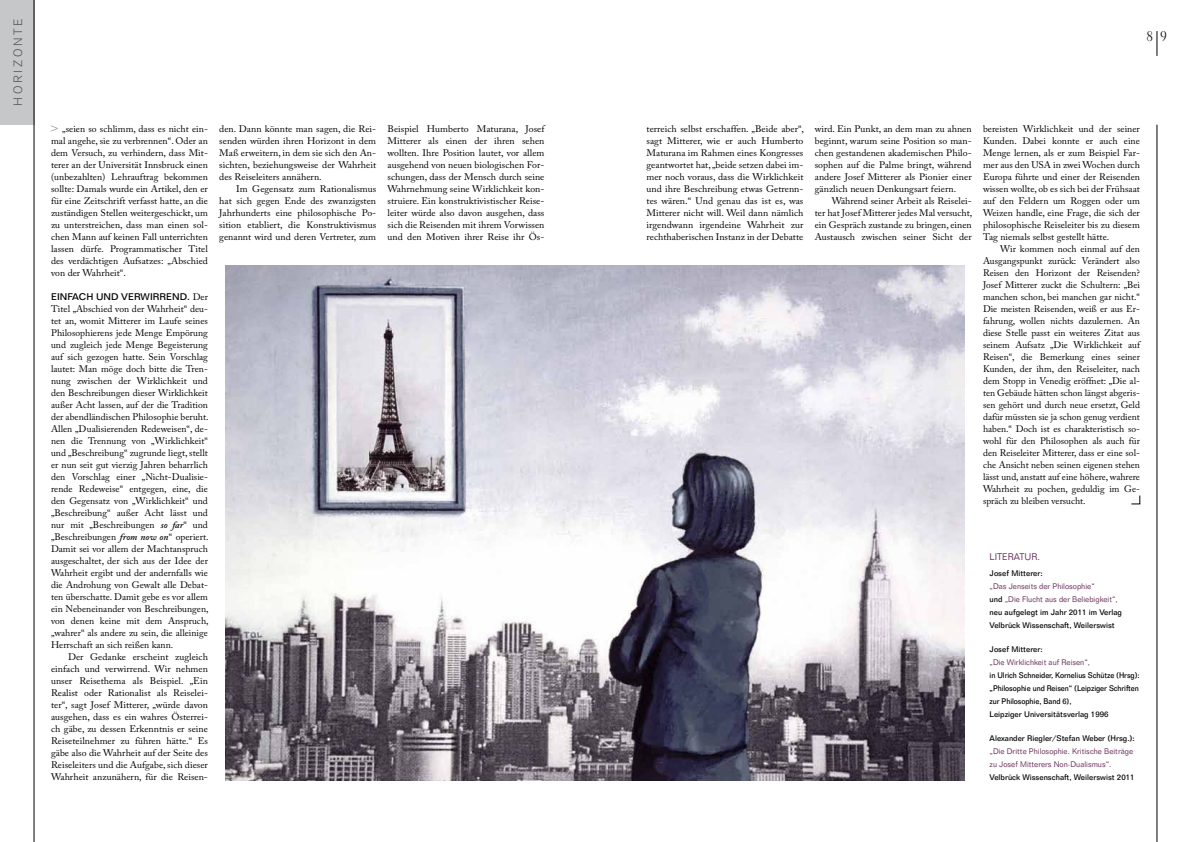
<style>
.page{position:relative;width:1191px;height:842px;background:#fff}
.page>*{position:absolute;margin:0;border:0;box-sizing:border-box;transform-origin:0 0}
.t1{font:14px "Electra LH Display";color:#000}
.t2{font:300 12px "Akzidenz Grotesk BE";letter-spacing:.22em;color:#58585a}
.t3{font:300 12px "Akzidenz Grotesk BE";letter-spacing:.2em;color:#58585a}
.t4{font:300 12px "Folio BT";color:#87888a}
.t5{font:9.5px/12px "Adobe Caslon Pro";letter-spacing:.005em;color:#000;text-align:justify}
.t6{font:500 9.5px "Folio BT";color:#000}
.t7{font:9.5px "Folio BT";color:#6e3561;scale:.95 1}
.t8{font:500 8px/13px "Folio BT";color:#000;scale:.95 1}
.t9{font:500 8px/13px "Folio BT";color:#000;scale:.9 1}
.t10{font:8px/13px "Folio BT";color:#6e3561;scale:.95 1}
.s1{font-family:"Adobe Caslon Pro";font-weight:400}
.s2{font-weight:600;font-style:italic}
.s3{font-weight:400;color:#6e3561}
</style>
<div class="page">
<hr style="left:1156px;top:125px;width:1px;height:717px;background:#000">
<svg style="left:1156px;top:31px;width:1px;height:25px"></svg>
<div style="left:0;top:0;width:34px;height:125px;background:#c6c7c8"></div>
<hr style="left:34px;top:0;width:1px;height:842px;background:#000">
<img style="left:225px;top:265px;width:739px;height:515px">
<svg style="left:1131px;top:495px;width:9px;height:9px"></svg>
<p class="t2" style="left:11px;top:106px;width:88px;rotate:-90deg">Horizonte</p>
<p class="t3" style="left:11px;top:92px;width:62px;rotate:-90deg">xxxxxx</p>
<h1 class="t1" style="left:1146px;top:28px;width:21px">8 9</h1>
<p class="t5" style="left:51px;top:123px;width:158px;text-indent:11px">„seien so schlimm, dass es nicht ein&shy;mal angehe, sie zu verbrennen“. Oder an dem Versuch, zu verhindern, dass Mit&shy;terer an der Universität Innsbruck einen (unbezahlten) Lehrauftrag bekommen sollte: Damals wurde ein Artikel, den er für eine Zeitschrift verfasst hatte, an die zuständigen Stellen weitergeschickt, um zu unterstreichen, dass man einen sol&shy;chen Mann auf keinen Fall unterrichten lassen dürfe. Programmatischer Titel des verdächtigen Aufsatzes: „Abschied von der Wahrheit“.</p>
<p class="t6" style="left:51px;top:291px;width:158px">Einfach und verwirrend. <span class="s1">Der</span></p>
<p class="t5" style="left:51px;top:303px;width:159px">Titel „Abschied von der Wahrheit“ deu&shy;tet an, womit Mitterer im Laufe seines Philosophierens jede Menge Empörung und zugleich jede Menge Begeisterung auf sich gezogen hatte. Sein Vorschlag lautet: Man möge doch bitte die Tren&shy;nung zwischen der Wirklichkeit und den Beschreibungen dieser Wirklichkeit außer Acht lassen, auf der die Tradition der abendländischen Philosophie beruht.<br>Allen „Dualisierenden Redeweisen“, de&shy;nen die Trennung von „Wirklichkeit“ und „Beschreibung“ zugrunde liegt, stellt er nun seit gut vierzig Jahren beharrlich den Vorschlag einer „Nicht-Dualisie&shy;rende Redeweise“ entgegen, eine, die den Gegensatz von „Wirklichkeit“ und „Beschreibung“ außer Acht lässt und nur mit „Beschreibungen <span class="s2">so far</span>“ und „Beschreibungen <span class="s2">from now on</span>“ operiert.<br>Damit sei vor allem der Machtanspruch ausgeschaltet, der sich aus der Idee der Wahrheit ergibt und der andernfalls wie die Androhung von Gewalt alle Debat&shy;ten überschatte. Damit gebe es vor allem ein Nebeneinander von Beschreibungen, von denen keine mit dem Anspruch, „wahrer“ als andere zu sein, die alleinige Herrschaft an sich reißen kann.</p>
<p class="t5" style="left:51px;top:651px;width:158px;text-indent:17px">Der Gedanke erscheint zugleich einfach und verwirrend. Wir nehmen unser Reisethema als Beispiel. „Ein Realist oder Rationalist als Reiselei&shy;ter“, sagt Josef Mitterer, „würde davon ausgehen, dass es ein wahres Österrei&shy;ch gäbe, zu dessen Erkenntnis er seine Reiseteilnehmer zu führen hätte.“ Es gäbe also die Wahrheit auf der Seite des Reiseleiters und die Aufgabe, sich dieser Wahrheit anzunähern, für die Reisen-</p>
<p class="t4" style="left:50px;top:121px;width:11px">&gt;</p>
<p class="t5" style="left:219px;top:123px;width:158px">den. Dann könnte man sagen, die Rei&shy;senden würden ihren Horizont in dem Maß erweitern, in dem sie sich den An&shy;sichten, beziehungsweise der Wahrheit des Reiseleiters annähern.</p>
<p class="t5" style="left:219px;top:183px;width:158px;text-indent:17px">Im Gegensatz zum Rationalismus hat sich gegen Ende des zwanzigsten Jahrhunderts eine philosophische Po&shy;sition etabliert, die Konstruktivismus genannt wird und deren Vertreter, zum</p>
<p class="t5" style="left:387px;top:123px;width:158px">Beispiel Humberto Maturana, Josef Mitterer als einen der ihren sehen wollten. Ihre Position lautet, vor allem ausgehend von neuen biologischen For&shy;schungen, dass der Mensch durch seine Wahrnehmung seine Wirklichkeit kon&shy;struiere. Ein konstruktivistischer Reise&shy;leiter würde also davon ausgehen, dass sich die Reisenden mit ihrem Vorwissen und den Motiven ihrer Reise ihr Ös-</p>
<p class="t5" style="left:983px;top:123px;width:158px">bereisten Wirklichkeit und der seiner Kunden. Dabei konnte er auch eine Menge lernen, als er zum Beispiel Far&shy;mer aus den USA in zwei Wochen durch Europa führte und einer der Reisenden wissen wollte, ob es sich bei der Frühsaat auf den Feldern um Roggen oder um Weizen handle, eine Frage, die sich der philosophische Reiseleiter bis zu diesem Tag niemals selbst gestellt hätte.</p>
<p class="t5" style="left:983px;top:243px;width:158px;text-indent:17px">Wir kommen noch einmal auf den Ausgangspunkt zurück: Verändert also Reisen den Horizont der Reisenden?<br>Josef Mitterer zuckt die Schultern: „Bei manchen schon, bei manchen gar nicht.“ Die meisten Reisenden, weiß er aus Er&shy;fahrung, wollen nichts dazulernen. An diese Stelle passt ein weiteres Zitat aus seinem Aufsatz „Die Wirklichkeit auf Reisen“, die Bemerkung eines seiner Kunden, der ihm, den Reiseleiter, nach dem Stopp in Venedig eröffnet: „Die al&shy;ten Gebäude hätten schon längst abgeris&shy;sen gehört und durch neue ersetzt, Geld dafür müssten sie ja schon genug verdient haben.“ Doch ist es charakteristisch so&shy;wohl für den Philosophen als auch für den Reiseleiter Mitterer, dass er eine sol&shy;che Ansicht neben seinen eigenen stehen lässt und, anstatt auf eine höhere, wahrere Wahrheit zu pochen, geduldig im Ge&shy;spräch zu bleiben versucht.</p>
<p class="t5" style="left:646px;top:123px;width:159px">terreich selbst erschaffen. „Beide aber“, sagt Mitterer, wie er auch Humberto Maturana im Rahmen eines Kongresses geantwortet hat, „beide setzen dabei im&shy;mer noch voraus, dass die Wirklichkeit und ihre Beschreibung etwas Getrenn&shy;tes wären.“ Und genau das ist es, was Mitterer nicht will. Weil dann nämlich irgendwann irgendeine Wahrheit zur rechthaberischen Instanz in der Debatte</p>
<p class="t5" style="left:814px;top:123px;width:158px">wird. Ein Punkt, an dem man zu ahnen beginnt, warum seine Position so man&shy;chen gestandenen akademischen Philo&shy;sophen auf die Palme bringt, während andere Josef Mitterer als Pionier einer gänzlich neuen Denkungsart feiern.</p>
<p class="t5" style="left:814px;top:195px;width:159px;text-indent:17px">Während seiner Arbeit als Reiselei&shy;ter hat Josef Mitterer jedes Mal versucht, ein Gespräch zustande zu bringen, einen Austausch zwischen seiner Sicht der</p>
<p class="t7" style="left:989px;top:551px;width:55px">Literatur.</p>
<p class="t8" style="left:989px;top:566px;width:57px">Josef Mitterer:</p>
<p class="t8" style="left:989px;top:579px;width:141px"><span class="s3">„Das Jenseits der Philosophie“<br></span>und <span class="s3">„Die Flucht aus der Beliebigkeit“, </span>neu aufgelegt im Jahr 2011 im Verlag Velbrück Wissenschaft, Weilerswist</p>
<p class="t8" style="left:989px;top:642px;width:57px">Josef Mitterer:</p>
<p class="t10" style="left:989px;top:655px;width:107px">„Die Wirklichkeit auf Reisen“,</p>
<p class="t9" style="left:989px;top:668px;width:168px">in U lrich Schneider, Kornelius Schütze (H rsg): „Philosophie und Reisen“ (Leipziger Schriften zur Philosophie, Band 6),<br>Leipziger U niversitätsverlag 1996</p>
<p class="t8" style="left:989px;top:732px;width:154px">Alexander Riegler/Stefan Weber (H rsg.):</p>
<p class="t10" style="left:989px;top:745px;width:153px">„Die Dritte Philosophie. Kritische Beiträge zu Josef Mitterers Non-Dualismus“.</p>
<p class="t8" style="left:989px;top:771px;width:154px">Velbrück Wissenschaft, Weilerswist 2011</p>
</div>
